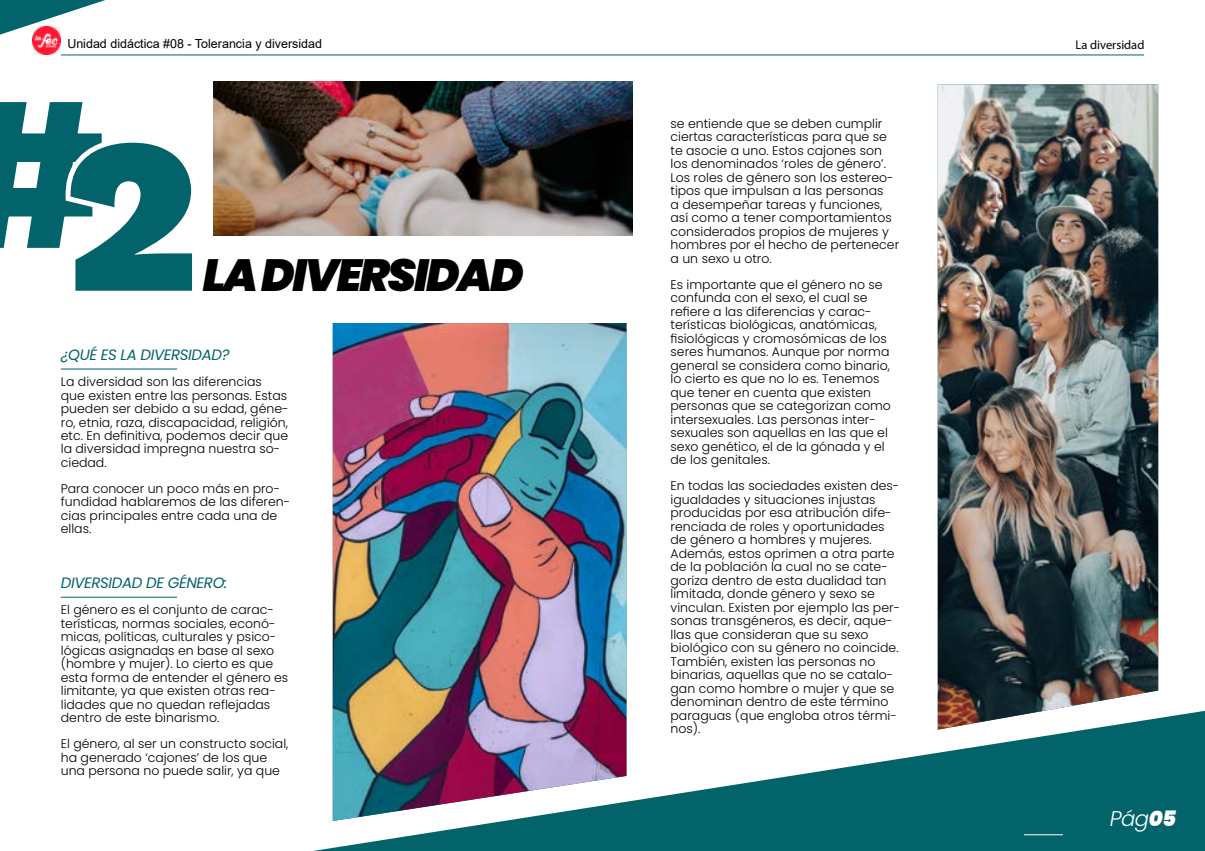
<style>
.page{position:relative;width:1205px;height:851px;background:#fff}
.page>*{position:absolute;margin:0;border:0;box-sizing:border-box;transform-origin:0 0}
.t1{font:900 220.75px "Work Sans";color:#02636b}
.t2{font:italic 900 45px "Poppins";letter-spacing:-.05em;color:#000}
.t3{font:italic 300 21.25px "Poppins";color:#fff}
.t4{font:italic 15px "Poppins";letter-spacing:-.025em;color:#02636b}
.t5{font:300 12.5px/13.5px "Poppins";color:#000}
.t6{font:12.5px "Arial";color:#000}
.t7{font:12.5px "Myriad Pro";color:#000}
.s1{color:#fff}
.s2{font-weight:900}
</style>
<div class="page">
<svg style="left:320px;top:709px;width:885px;height:141px;fill:#02636b"></svg>
<img style="left:33px;top:39px;width:28px;height:16px">
<hr style="left:61px;top:55px;width:1083px;height:1px;background:#02636b">
<svg style="left:0;top:0;width:105px;height:39px"></svg>
<hr style="left:1024px;top:834px;width:39px;height:1px;background:#fff">
<hr style="left:61px;top:369px;width:116px;height:1px;background:#02636b">
<hr style="left:61px;top:597px;width:116px;height:1px;background:#02636b">
<img style="left:938px;top:84px;width:220px;height:645px">
<img style="left:333px;top:323px;width:293px;height:497px">
<img style="left:213px;top:82px;width:420px;height:153px">
<p class="t6" style="left:67px;top:35px;width:256px">Unidad didáctica #08 - Tolerancia y diversidad</p>
<h1 class="t1" style="left:-51px;top:5px;width:250px">#<span class="s1">2</span></h1>
<h2 class="t2" style="left:203px;top:249px;width:322px">LA DIVERSIDAD</h2>
<p class="t4" style="left:61px;top:346px;width:170px">¿QUÉ ES LA DIVERSIDAD?</p>
<p class="t5" style="left:61px;top:375px;width:229px">La diversidad son las diferencias que existen entre las personas. Estas pueden ser debido a su edad, géne&shy;ro, etnia, raza, discapacidad, religión, etc. En definitiva, podemos decir que la diversidad impregna nuestra so&shy;ciedad.</p>
<p class="t5" style="left:61px;top:482px;width:231px">Para conocer un poco más en pro&shy;fundidad hablaremos de las diferen&shy;cias principales entre cada una de ellas.</p>
<p class="t4" style="left:61px;top:574px;width:168px">DIVERSIDAD DE GÉNERO:</p>
<p class="t5" style="left:61px;top:603px;width:229px">El género es el conjunto de carac&shy;terísticas, normas sociales, econó&shy;micas, políticas, culturales y psico&shy;lógicas asignadas en base al sexo (hombre y mujer). Lo cierto es que esta forma de entender el género es limitante, ya que existen otras rea&shy;lidades que no quedan reflejadas dentro de este binarismo.</p>
<p class="t5" style="left:61px;top:737px;width:229px">El género, al ser un constructo social, ha generado ‘cajones’ de los que una persona no puede salir, ya que</p>
<p class="t5" style="left:670px;top:117px;width:230px">se entiende que se deben cumplir ciertas características para que se te asocie a uno. Estos cajones son los denominados ‘roles de género’.<br>Los roles de género son los estereo&shy;tipos que impulsan a las personas<br>a desempeñar tareas y funciones, así como a tener comportamientos considerados propios de mujeres y hombres por el hecho de pertenecer a un sexo u otro.</p>
<p class="t5" style="left:670px;top:278px;width:222px">Es importante que el género no se confunda con el sexo, el cual se refiere a las diferencias y carac&shy;terísticas biológicas, anatómicas, fisiológicas y cromosómicas de los seres humanos. Aunque por norma general se considera como binario, lo cierto es que no lo es. Tenemos que tener en cuenta que existen personas que se categorizan como intersexuales. Las personas inter&shy;sexuales son aquellas en las que el sexo genético, el de la gónada y el de los genitales.</p>
<p class="t5" style="left:670px;top:479px;width:231px">En todas las sociedades existen des&shy;igualdades y situaciones injustas producidas por esa atribución dife&shy;renciada de roles y oportunidades de género a hombres y mujeres.<br>Además, estos oprimen a otra parte de la población la cual no se cate&shy;goriza dentro de esta dualidad tan limitada, donde género y sexo se vinculan. Existen por ejemplo las per&shy;sonas transgéneros, es decir, aque&shy;llas que consideran que su sexo biológico con su género no coincide.<br>También, existen las personas no binarias, aquellas que no se catalo&shy;gan como hombre o mujer y que se denominan dentro de este término paraguas (que engloba otros térmi&shy;nos).</p>
<p class="t7" style="left:1075px;top:37px;width:70px">La diversidad</p>
<h3 class="t3" style="left:1109px;top:805px;width:68px">Pág<span class="s2">05</span></h3>
</div>
